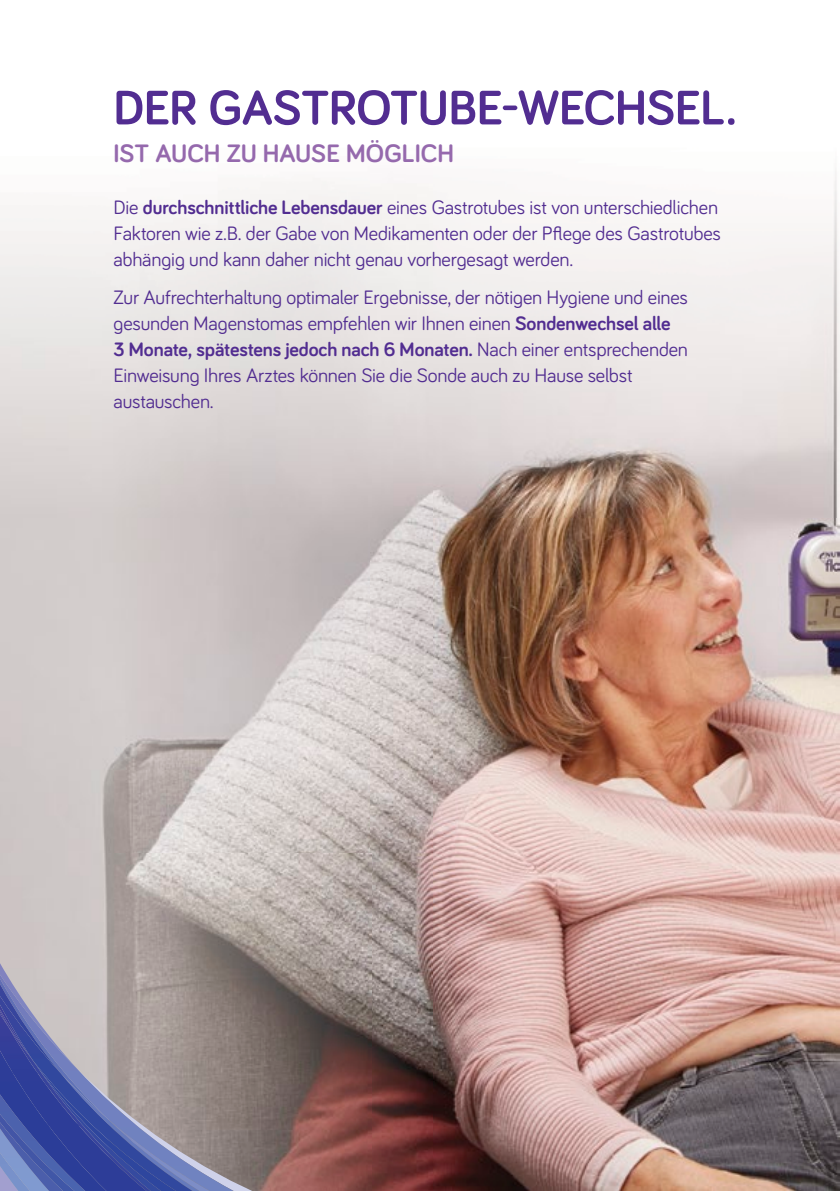
<style>
.page{position:relative;width:840px;height:1191px;background:#fff}
.page>*{position:absolute;margin:0;border:0;box-sizing:border-box;transform-origin:0 0}
.t1{font:700 50px "Bariol";letter-spacing:-.01em;color:#522d91}
.t2{font:700 26px "Bariol";color:#9569ad}
.t3{font:20px/26px "Bariol";letter-spacing:-.01em;color:#522d91}
.s1{font-weight:700}
</style>
<div class="page">
<img style="left:0;top:169px;width:839px;height:1022px">
<svg style="left:0;top:829px;width:351px;height:362px"></svg>
<img style="left:0;top:996px;width:192px;height:195px">
<img style="left:0;top:984px;width:61px;height:89px">
<img style="left:33px;top:1060px;width:143px;height:131px">
<h1 class="t1" style="left:113px;top:73px;width:624px">DER GASTROTUBE-WECHSEL.</h1>
<h2 class="t2" style="left:113px;top:136px;width:342px">IST AUCH ZU HAUSE MÖGLICH</h2>
<p class="t3" style="left:113px;top:194px;width:608px">Die <span class="s1">durchschnittliche Lebensdauer</span> eines Gastrotubes ist von unterschiedlichen<br>Faktoren wie z.B. der Gabe von Medikamenten oder der Pflege des Gastrotubes abhängig und kann daher nicht genau vorhergesagt werden.</p>
<p class="t3" style="left:113px;top:283px;width:575px">Zur Aufrechterhaltung optimaler Ergebnisse, der nötigen Hygiene und eines gesunden Magenstomas empfehlen wir Ihnen einen <span class="s1">Sondenwechsel alle<br>3 Monate, spätestens jedoch nach 6 Monaten.</span> Nach einer entsprechenden Einweisung Ihres Arztes können Sie die Sonde auch zu Hause selbst austauschen.</p>
</div>
